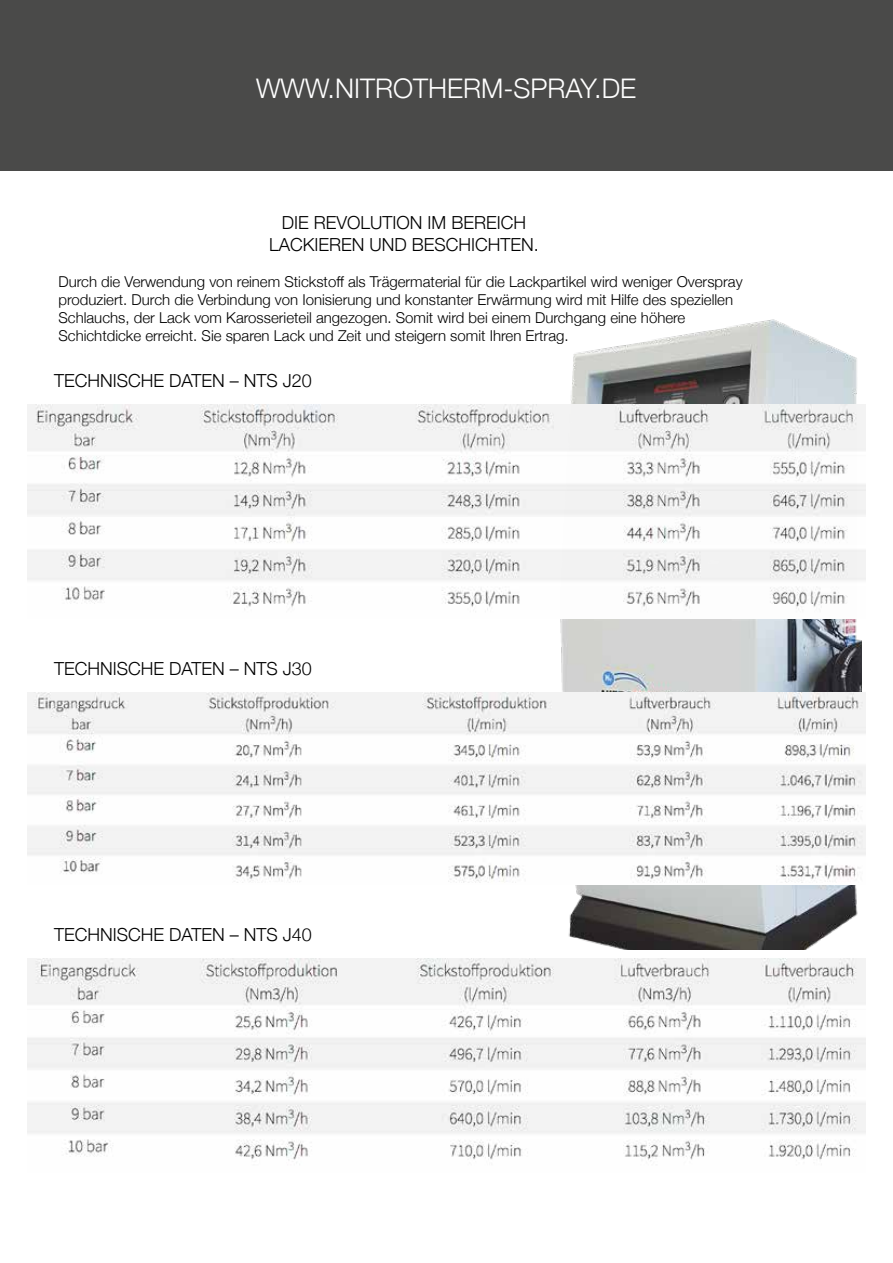
<style>
.page{position:relative;width:893px;height:1263px;background:#fff}
.page>*{position:absolute;margin:0;border:0;box-sizing:border-box;transform-origin:0 0}
.t1{font:300 27px "Helvetica Neue";color:#fff}
.t2{font:300 18px/21.6px "Helvetica Neue";color:#000;text-align:center}
.t3{font:300 15px/18px "Helvetica Neue";color:#000}
</style>
<div class="page">
<img style="left:518px;top:319px;width:343px;height:630px">
<div style="left:0;top:0;width:893px;height:170px;background:#4a4a49"></div>
<img style="left:27px;top:404px;width:839px;height:214px">
<img style="left:27px;top:959px;width:839px;height:203px">
<img style="left:27px;top:693px;width:839px;height:191px">
<h1 class="t1" style="left:256px;top:67px;width:382px">WWW.NITROTHERM-SPRAY.DE</h1>
<p class="t2" style="left:269px;top:211px;width:271px">DIE REVOLUTION IM BEREICH<br>LACKIEREN UND BESCHICHTEN.</p>
<p class="t3" style="left:58px;top:271px;width:686px">Durch die Verwendung von reinem Stickstoff als Trägermaterial für die Lackpartikel wird weniger Overspray produziert. Durch die Verbindung von Ionisierung und konstanter Erwärmung wird mit Hilfe des speziellen Schlauchs, der Lack vom Karosserieteil angezogen. Somit wird bei einem Durchgang eine höhere Schichtdicke erreicht. Sie sparen Lack und Zeit und steigern somit Ihren Ertrag.</p>
<p class="t2" style="left:54px;top:368px;width:259px">TECHNISCHE DATEN – NTS J20</p>
<p class="t2" style="left:54px;top:656px;width:259px">TECHNISCHE DATEN – NTS J30</p>
<p class="t2" style="left:54px;top:922px;width:259px">TECHNISCHE DATEN – NTS J40</p>
</div>
